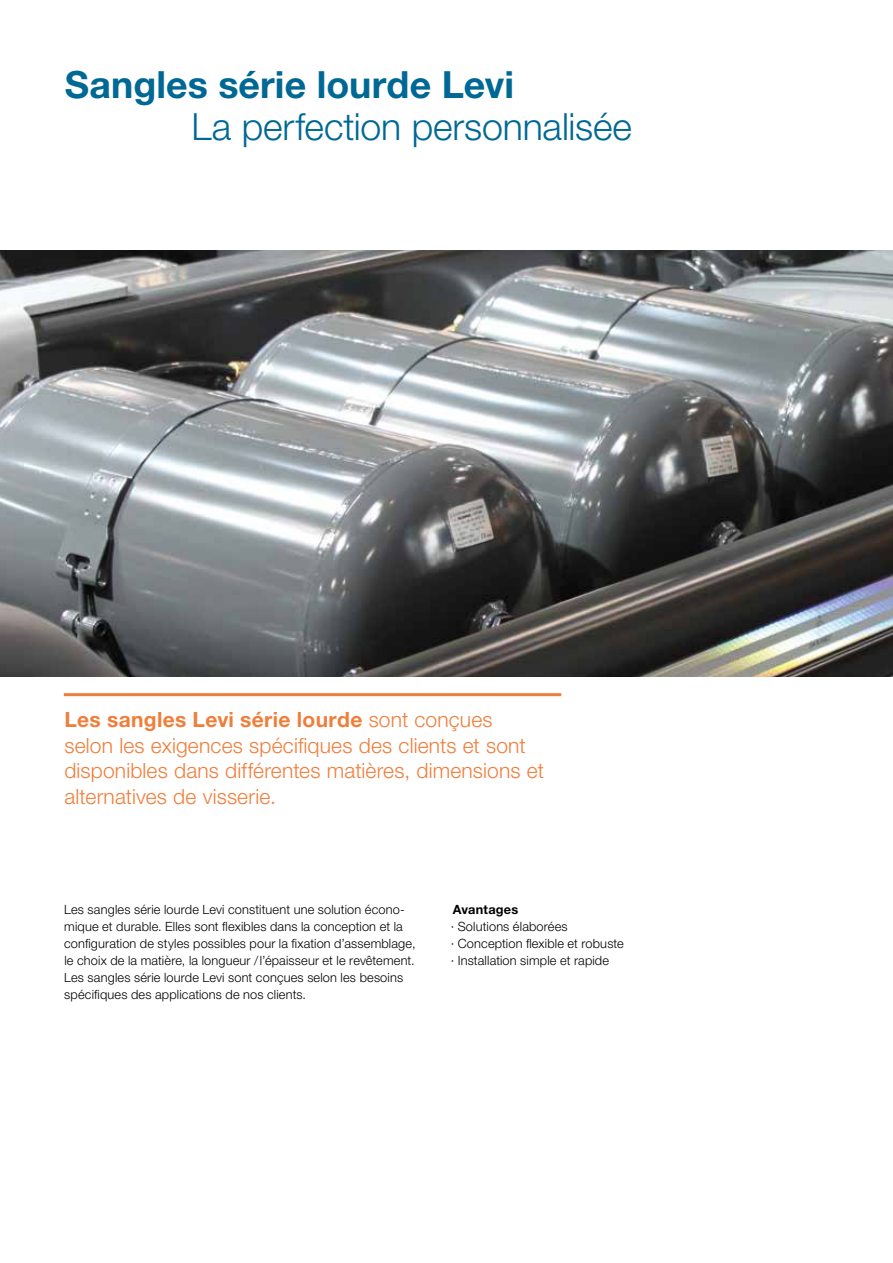
<style>
.page{position:relative;width:893px;height:1263px;background:#fff}
.page>*{position:absolute;margin:0;border:0;box-sizing:border-box;transform-origin:0 0}
.t1{font:300 37.5px "Helvetica Neue LT Std";letter-spacing:-.005em;color:#006894}
.t2{font:700 37.5px "Helvetica Neue";letter-spacing:.005em;color:#006894}
.t3{font:300 21px/25.5px "Helvetica Neue LT Std";letter-spacing:.01em;color:#f07e3b}
.t4{font:700 21px "Helvetica Neue";letter-spacing:.015em;color:#f07e3b}
.t5{font:300 12.75px/17px "Helvetica Neue LT Std";letter-spacing:.015em;color:#000}
.t6{font:700 12.75px "Helvetica Neue";letter-spacing:.02em;color:#000}
.s1{font-family:"Helvetica Neue LT Std";font-weight:300}
</style>
<div class="page">
<img style="left:0;top:251px;width:893px;height:425px">
<hr style="left:64px;top:693px;width:497px;height:3px;background:#f07e3b">
<h1 class="t2" style="left:65px;top:61px;width:451px">Sangles série lourde Levi</h1>
<h1 class="t1" style="left:191px;top:104px;width:442px">La perfection personnalisée</h1>
<h2 class="t4" style="left:64px;top:707px;width:430px">Les sangles Levi série lourde <span class="s1">sont conçues</span></h2>
<h2 class="t3" style="left:64px;top:732px;width:481px">selon les exigences spécifiques des clients et sont disponibles dans différentes matières, dimensions et alternatives de visserie.</h2>
<p class="t5" style="left:64px;top:901px;width:353px">Les sangles série lourde Levi constituent une solution écono&shy;mique et durable. Elles sont flexibles dans la conception et la configuration de styles possibles pour la fixation d’assemblage, le choix de la matière, la longueur /l’épaisseur et le revêtement.<br>Les sangles série lourde Levi sont conçues selon les besoins spécifiques des applications de nos clients.</p>
<p class="t6" style="left:453px;top:902px;width:67px">Avantages</p>
<p class="t5" style="left:451px;top:918px;width:175px">· Solutions élaborées<br>· Conception flexible et robuste · Installation simple et rapide</p>
</div>
